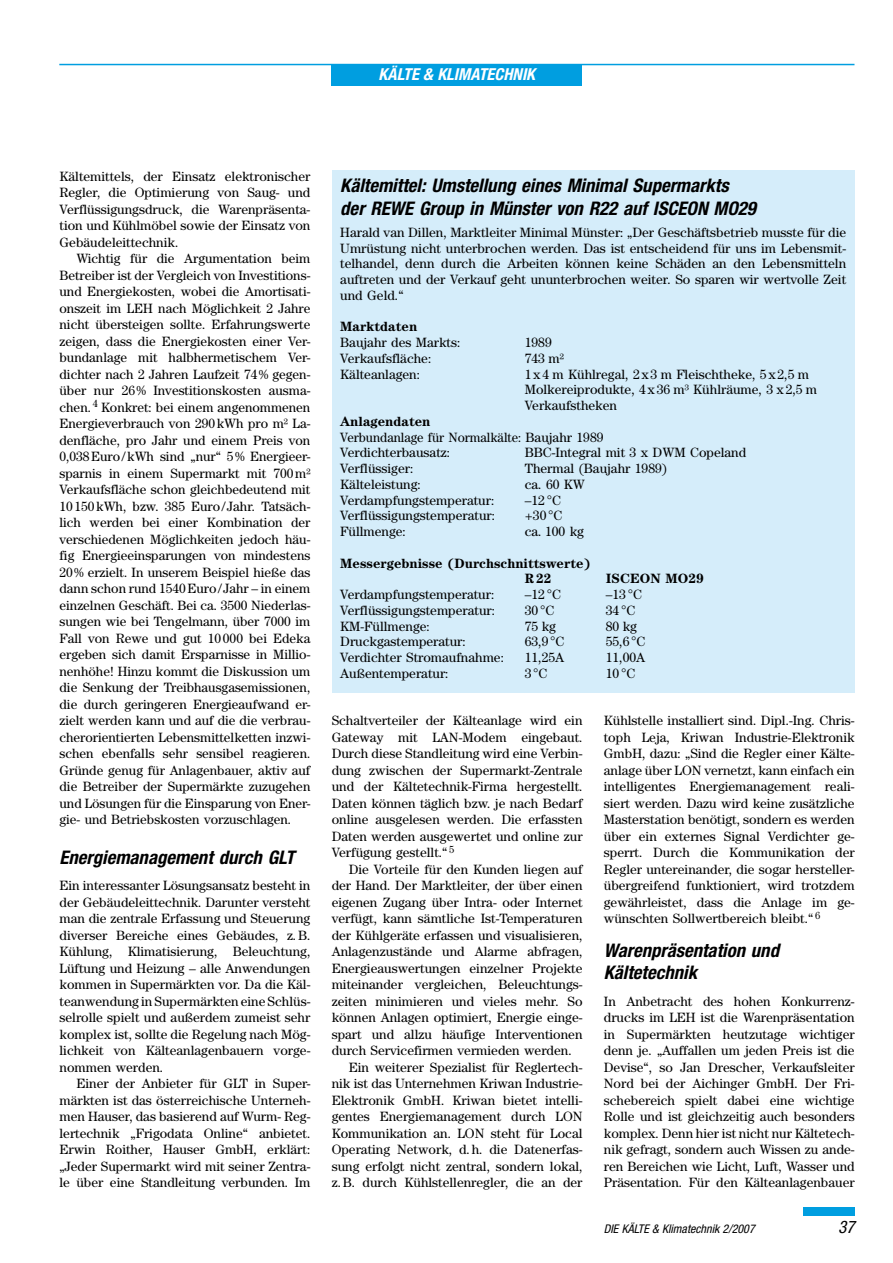
<style>
.page{position:relative;width:893px;height:1263px;background:#fff}
.page>*{position:absolute;margin:0;border:0;box-sizing:border-box;transform-origin:0 0}
.t1{font:italic 700 condensed 18.75px/22.5px "Helvetica Neue LT Std";color:#000}
.t2{font:italic 700 condensed 18.75px/22.5px "Helvetica Neue LT Std";letter-spacing:-.02em;color:#000}
.t3{font:italic condensed 17.25px "Helvetica Neue LT Std";color:#000}
.t4{font:italic 700 condensed 16.5px "Helvetica Neue LT Std";color:#fff}
.t5{font:13.5px/16.5px "Century Std";color:#000;text-align:justify}
.t6{font:700 13.5px/15.8px "Century Std";color:#000}
.t7{font:13.5px/15.8px "Century Std";color:#000;scale:.95 1}
.t8{font:italic condensed 12px "Helvetica Neue LT Std";color:#000}
</style>
<div class="page">
<div style="left:331px;top:65px;width:251px;height:20px;background:#009ee0"></div>
<hr style="left:59px;top:64px;width:795px;height:1px;background:#009ee0">
<div style="left:804px;top:1208px;width:51px;height:8px;background:#009ee0"></div>
<div style="left:332px;top:170px;width:523px;height:522px;background:#d5edfa"></div>
<p class="t4" style="left:379px;top:64px;width:158px">kälte &amp; klimatechnik</p>
<p class="t5" style="left:60px;top:168px;width:252px">Kältemittels, der Einsatz elektronischer Regler, die Optimierung von Saug- und Verflüssigungsdruck, die Warenpräsenta&shy;tion und Kühlmöbel sowie der Einsatz von Gebäudeleittechnik.</p>
<p class="t5" style="left:60px;top:250px;width:252px;text-indent:17px">Wichtig für die Argumentation beim Betreiber ist der Vergleich von Investitions&shy;und Energiekosten, wobei die Amortisati&shy;onszeit im LEH nach Möglichkeit 2 Jahre nicht übersteigen sollte. Erfahrungswerte zeigen, dass die Energiekosten einer Ver&shy;bundanlage mit halbhermetischem Ver&shy;dichter nach 2 Jahren Laufzeit 74% gegen&shy;über nur 26% Investitionskosten ausma&shy;chen. <sup>4</sup> Konkret: bei einem angenommenen Energieverbrauch von 290kWh pro m² La&shy;denfläche, pro Jahr und einem Preis von 0,038Euro/kWh sind „nur“ 5% Energieer&shy;sparnis in einem Supermarkt mit 700m²<br>Verkaufsfläche schon gleichbedeutend mit 10150kWh, bzw. 385 Euro/ Jahr. Tatsäch&shy;lich werden bei einer Kombination der verschiedenen Möglichkeiten jedoch häu&shy;fig Energieeinsparungen von mindestens 20% erzielt. In unserem Beispiel hieße das dann schon rund 1540Euro/ Jahr – in einem einzelnen Geschäft. Bei ca. 3500 Niederlas&shy;sungen wie bei Tengelmann, über 7000 im Fall von Rewe und gut 10 000 bei Edeka ergeben sich damit Ersparnisse in Millio&shy;nenhöhe! Hinzu kommt die Diskussion um die Senkung der Treibhausgasemissionen, die durch geringeren Energieaufwand er&shy;zielt werden kann und auf die die verbrau&shy;cherorientierten Lebensmittelketten inzwi&shy;schen ebenfalls sehr sensibel reagieren.<br>Gründe genug für Anlagenbauer, aktiv auf die Betreiber der Supermärkte zuzugehen und Lösungen für die Einsparung von Ener&shy;gie- und Betriebskosten vorzuschlagen.</p>
<h1 class="t1" style="left:60px;top:846px;width:229px">Energiemanagement durch GLT</h1>
<p class="t5" style="left:60px;top:877px;width:252px">Ein interessanter Lösungsansatz besteht in der Gebäudeleittechnik. Darunter versteht man die zentrale Erfassung und Steuerung diverser Bereiche eines Gebäudes, z.B.<br>Kühlung, Klimatisierung, Beleuchtung, Lüftung und Heizung – alle Anwendungen kommen in Supermärkten vor. Da die Käl&shy;teanwendung in Supermärkten eine Schlüs&shy;selrolle spielt und außerdem zumeist sehr komplex ist, sollte die Regelung nach Mög&shy;lichkeit von Kälteanlagenbauern vorge&shy;nommen werden.</p>
<p class="t5" style="left:60px;top:1075px;width:252px;text-indent:17px">Einer der Anbieter für GLT in Super&shy;märkten ist das österreichische Unterneh&shy;men Hauser, das basierend auf Wurm- Reg&shy;lertechnik „Frigodata Online“ anbietet.<br>Erwin Roither, Hauser GmbH, erklärt: „Jeder Supermarkt wird mit seiner Zentra&shy;le über eine Standleitung verbunden. Im</p>
<h1 class="t1" style="left:340px;top:174px;width:417px">Kältemittel: Umstellung eines Minimal Supermarkts der REWE Group in Münster von R22 auf ISCEON MO29</h1>
<p class="t5" style="left:340px;top:224px;width:507px;line-height:15.8px">Harald van Dillen, Marktleiter Minimal Münster: „Der Geschäftsbetrieb musste für die Umrüstung nicht unterbrochen werden. Das ist entscheidend für uns im Lebensmit&shy;telhandel, denn durch die Arbeiten können keine Schäden an den Lebensmitteln auftreten und der Verkauf geht ununterbrochen weiter. So sparen wir wertvolle Zeit und Geld.“</p>
<p class="t6" style="left:340px;top:319px;width:79px">Marktdaten</p>
<p class="t5" style="left:340px;top:334px;width:122px">Baujahr des Markts:</p>
<p class="t5" style="left:525px;top:334px;width:28px">1989</p>
<p class="t5" style="left:340px;top:350px;width:93px">Verkaufsfläche:</p>
<p class="t5" style="left:525px;top:350px;width:40px">743 m²</p>
<p class="t5" style="left:340px;top:365px;width:81px">Kälteanlagen:</p>
<p class="t5" style="left:525px;top:366px;width:294px;line-height:15.8px;text-align:left">1x4 m Kühlregal, 2x3 m Fleischtheke, 5x2,5 m<br>Molkereiprodukte, 4x36 m³ Kühlräume, 3 x2,5 m<br>Verkaufstheken</p>
<p class="t6" style="left:340px;top:413px;width:92px">Anlagendaten</p>
<p class="t7" style="left:340px;top:429px;width:279px">Verbundanlage für Normalkälte: Baujahr 1989<br>Verdichterbausatz:</p>
<p class="t5" style="left:525px;top:444px;width:223px">BBC-Integral mit 3 x DWM Copeland</p>
<p class="t5" style="left:340px;top:460px;width:75px">Verflüssiger:</p>
<p class="t5" style="left:525px;top:460px;width:144px">Thermal (Baujahr 1989)</p>
<p class="t5" style="left:340px;top:476px;width:82px">Kälteleistung:</p>
<p class="t5" style="left:525px;top:476px;width:62px">ca. 60 KW</p>
<p class="t5" style="left:340px;top:492px;width:156px">Verdampfungstemperatur:</p>
<p class="t5" style="left:525px;top:492px;width:38px">–12°C</p>
<p class="t5" style="left:340px;top:507px;width:156px">Verflüssigungstemperatur:</p>
<p class="t5" style="left:525px;top:507px;width:39px">+30 °C</p>
<p class="t5" style="left:340px;top:523px;width:67px">Füllmenge:</p>
<p class="t5" style="left:525px;top:523px;width:61px">ca. 100 kg</p>
<p class="t6" style="left:525px;top:555px;width:67px;text-indent:-185px">Messergebnisse (Durchschnittswerte)<br>R22</p>
<p class="t6" style="left:606px;top:571px;width:100px">ISCEON MO29</p>
<p class="t5" style="left:340px;top:586px;width:156px">Verdampfungstemperatur:</p>
<p class="t5" style="left:525px;top:586px;width:38px">–12°C</p>
<p class="t5" style="left:606px;top:586px;width:38px">–13°C</p>
<p class="t5" style="left:340px;top:602px;width:156px">Verflüssigungstemperatur:</p>
<p class="t5" style="left:525px;top:602px;width:31px">30°C</p>
<p class="t5" style="left:606px;top:602px;width:31px">34°C</p>
<p class="t5" style="left:340px;top:617px;width:91px">KM-Füllmenge:</p>
<p class="t5" style="left:525px;top:617px;width:33px">75 kg</p>
<p class="t5" style="left:606px;top:617px;width:33px">80 kg</p>
<p class="t5" style="left:340px;top:633px;width:127px">Druckgastemperatur:</p>
<p class="t5" style="left:525px;top:633px;width:41px">63,9°C</p>
<p class="t5" style="left:606px;top:633px;width:41px">55,6°C</p>
<p class="t5" style="left:340px;top:649px;width:165px">Verdichter Stromaufnahme:</p>
<p class="t5" style="left:525px;top:649px;width:41px">11,25A</p>
<p class="t5" style="left:606px;top:649px;width:41px">11,00A</p>
<p class="t5" style="left:340px;top:665px;width:110px">Außentemperatur:</p>
<p class="t5" style="left:525px;top:665px;width:24px">3°C</p>
<p class="t5" style="left:606px;top:665px;width:31px">10°C</p>
<p class="t5" style="left:332px;top:712px;width:252px">Schaltverteiler der Kälteanlage wird ein Gateway mit LAN-Modem eingebaut.<br>Durch diese Standleitung wird eine Verbin&shy;dung zwischen der Supermarkt-Zentrale und der Kältetechnik-Firma hergestellt.<br>Daten können täglich bzw. je nach Bedarf online ausgelesen werden. Die erfassten Daten werden ausgewertet und online zur Verfügung gestellt.“ <sup>5</sup></p>
<p class="t5" style="left:349px;top:861px;width:235px">Die Vorteile für den Kunden liegen auf</p>
<p class="t5" style="left:332px;top:877px;width:252px">der Hand. Der Marktleiter, der über einen</p>
<p class="t5" style="left:332px;top:894px;width:252px">eigenen Zugang über Intra- oder Internet</p>
<p class="t5" style="left:332px;top:910px;width:252px">verfügt, kann sämtliche Ist-Temperaturen</p>
<p class="t5" style="left:332px;top:927px;width:252px">der Kühlgeräte erfassen und visualisieren,</p>
<p class="t5" style="left:332px;top:943px;width:252px">Anlagenzustände und Alarme abfragen,</p>
<p class="t5" style="left:332px;top:960px;width:252px">Energieauswertungen einzelner Projekte</p>
<p class="t5" style="left:332px;top:976px;width:252px">miteinander vergleichen, Beleuchtungs-</p>
<p class="t5" style="left:332px;top:993px;width:252px">zeiten minimieren und vieles mehr. So</p>
<p class="t5" style="left:332px;top:1009px;width:252px">können Anlagen optimiert, Energie einge-</p>
<p class="t5" style="left:332px;top:1026px;width:252px">spart und allzu häufige Interventionen</p>
<p class="t5" style="left:332px;top:1042px;width:242px">durch Servicefirmen vermieden werden.</p>
<p class="t5" style="left:349px;top:1059px;width:235px">Ein weiterer Spezialist für Reglertech-</p>
<p class="t5" style="left:332px;top:1075px;width:252px">nik ist das Unternehmen Kriwan Industrie-</p>
<p class="t5" style="left:332px;top:1092px;width:252px">Elektronik GmbH. Kriwan bietet intelli-</p>
<p class="t5" style="left:332px;top:1108px;width:252px">gentes Energiemanagement durch LON</p>
<p class="t5" style="left:332px;top:1125px;width:252px">Kommunikation an. LON steht für Local</p>
<p class="t5" style="left:332px;top:1141px;width:252px">Operating Network, d.h. die Datenerfas-</p>
<p class="t5" style="left:332px;top:1158px;width:252px">sung erfolgt nicht zentral, sondern lokal,</p>
<p class="t5" style="left:332px;top:1174px;width:252px">z.B. durch Kühlstellenregler, die an der</p>
<p class="t5" style="left:604px;top:712px;width:252px">Kühlstelle installiert sind. Dipl.-Ing. Chris&shy;toph Leja, Kriwan Industrie-Elektronik GmbH, dazu: „Sind die Regler einer Kälte&shy;anlage über LON vernetzt, kann einfach ein intelligentes Energiemanagement reali&shy;siert werden. Dazu wird keine zusätzliche Masterstation benötigt, sondern es werden über ein externes Signal Verdichter ge&shy;sperrt. Durch die Kommunikation der Regler untereinander, die sogar hersteller&shy;übergreifend funktioniert, wird trotzdem gewährleistet, dass die Anlage im ge&shy;wünschten Sollwertbereich bleibt.“ <sup>6</sup></p>
<h1 class="t2" style="left:604px;top:939px;width:177px">Warenpräsentation und<br>Kältetechnik</h1>
<p class="t5" style="left:604px;top:993px;width:252px">In Anbetracht des hohen Konkurrenz&shy;drucks im LEH ist die Warenpräsentation in Supermärkten heutzutage wichtiger denn je. „Auffallen um jeden Preis ist die Devise“, so Jan Drescher, Verkaufsleiter Nord bei der Aichinger GmbH. Der Fri&shy;schebereich spielt dabei eine wichtige Rolle und ist gleichzeitig auch besonders komplex. Denn hier ist nicht nur Kältetech&shy;nik gefragt, sondern auch Wissen zu ande&shy;ren Bereichen wie Licht, Luft, Wasser und Präsentation. Für den Kälteanlagenbauer</p>
<p class="t8" style="left:604px;top:1222px;width:152px">DIE KÄLTE &amp; Klimatechnik 2/2007</p>
<p class="t3" style="left:838px;top:1217px;width:18px">37</p>
</div>
